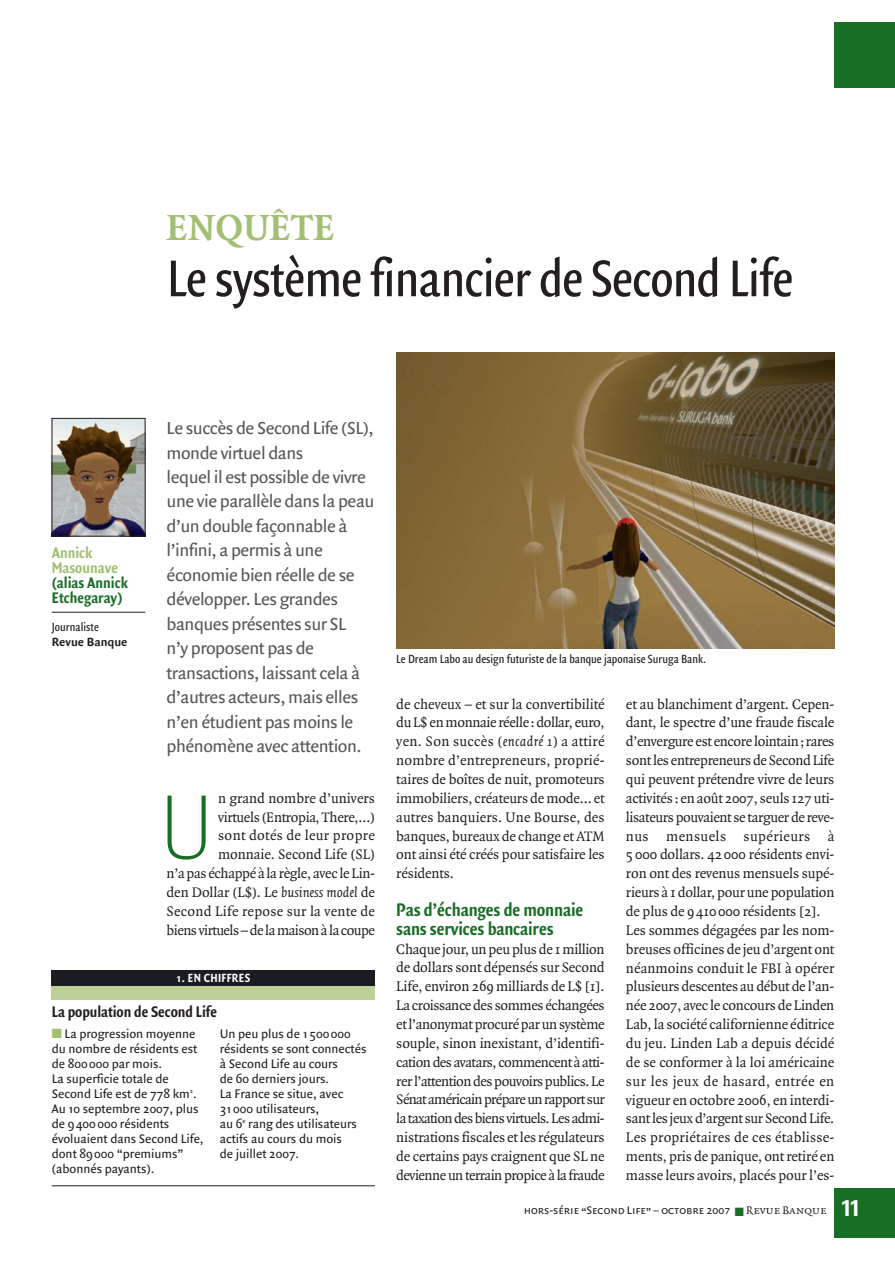
<style>
.page{position:relative;width:895px;height:1263px;background:#fff}
.page>*{position:absolute;margin:0;border:0;box-sizing:border-box;transform-origin:0 0}
.t1{font:200 94.5px "Taz";color:#196e26}
.t2{font:55.5px "Quadraat Sans Con";letter-spacing:-.015em;color:#231f20}
.t3{font:700 39px "Quadraat";color:#a2bf72}
.t4{font:700 19.5px/18.9px "Quadraat Sans Con";letter-spacing:-.01em;color:#196e26}
.t5{font:18.75px/24.5px "Quadraat Sans";letter-spacing:-.03em;color:#57585a}
.t6{font:700 16.5px "Quadraat Sans Con";letter-spacing:-.005em;color:#231f20}
.t7{font:700 16.5px/15px "Quadraat Sans Con";color:#196e26}
.t8{font:700 16.5px/15px "Quadraat Sans Con";color:#a2bf72}
.t9{font:14.85px/18.9px "Quadraat";letter-spacing:-.01em;color:#231f20;text-align:justify}
.t10{font:13.35px/15px "Quadraat Sans";letter-spacing:-.005em;color:#231f20}
.t11{font:12.75px "Quadraat Sans Con";color:#231f20}
.t12{font:700 12.75px "Quadraat Sans Con";letter-spacing:.02em;color:#fff}
.t13{font:700 12.75px "Quadraat Sans";color:#231f20}
.t14{font:11.85px "Quadraat Sans Caps";color:#231f20}
.s1{font-style:italic}
.s2{color:#a2bf72}
.s3{color:#196e26}
.s4{font-family:"Quadraat Small Caps"}
.s5{font-family:"Fago No Bold Lf Caps";font-size:24px;color:#fff}
</style>
<div class="page">
<div style="left:834px;top:1188px;width:61px;height:49px;background:#196e26"></div>
<div style="left:834px;top:22px;width:61px;height:66px;background:#196e26"></div>
<hr style="left:52px;top:612px;width:93px;height:1px;background:#231f20">
<img style="left:54px;top:420px;width:89px;height:114px">
<div style="left:52px;top:418px;width:93px;height:118px;border:1px solid #231f20"></div>
<div style="left:52px;top:983px;width:323px;height:16px;background:#bcd098"></div>
<div style="left:52px;top:969px;width:323px;height:16px;background:#1a1c21"></div>
<hr style="left:52px;top:1185px;width:323px;height:1px;background:#231f20">
<img style="left:396px;top:352px;width:438px;height:296px">
<h3 class="t3" style="left:167px;top:212px;width:169px">ENQUÊTE</h3>
<h2 class="t2" style="left:167px;top:257px;width:628px">Le système financier de Second Life</h2>
<p class="t8" style="left:52px;top:546px;width:68px">Annick<br>Masounave</p>
<p class="t7" style="left:52px;top:576px;width:78px">(alias Annick<br>Etchegaray)</p>
<p class="t11" style="left:52px;top:621px;width:49px">Journaliste</p>
<p class="t13" style="left:52px;top:636px;width:77px">Revue Banque</p>
<p class="t5" style="left:167px;top:417px;width:209px">Le succès de Second Life (SL), monde virtuel dans<br>lequel il est possible de vivre une vie parallèle dans la peau d’un double façonnable à l’infini, a permis à une économie bien réelle de se développer. Les grandes banques présentes sur SL<br>n’y proposent pas de transactions, laissant cela à d’autres acteurs, mais elles n’en étudient pas moins le phénomène avec attention.</p>
<h1 class="t1" style="left:159px;top:791px;width:57px">U</h1>
<p class="t9" style="left:167px;top:789px;width:210px;text-align:right">n grand nombre d’univers<br>virtuels (Entropia, There,…)<br>sont dotés de leur propre monnaie. Second Life (SL)<br>n’a pas échappé à la règle, avec le Lin&shy;den Dollar (L$). Le <span class="s1">business model</span> de<br>Second Life repose sur la vente de biens virtuels – de la maison à la coupe</p>
<p class="t12" style="left:177px;top:973px;width:75px">1. EN CHIFFRES</p>
<p class="t6" style="left:52px;top:1005px;width:167px">La population de Second Life</p>
<p class="t10" style="left:52px;top:1027px;width:153px"><span class="s2">■</span> La progression moyenne du nombre de résidents est de 800 000 par mois.<br>La superficie totale de<br>Second Life est de 778 km<sup>2</sup>.<br>Au 10 septembre 2007, plus de 9 400 000 résidents évoluaient dans Second Life, dont 89 000 “premiums” (abonnés payants).</p>
<p class="t10" style="left:220px;top:1027px;width:148px">Un peu plus de 1 500 000 résidents se sont connectés à Second Life au cours<br>de 60 derniers jours.<br>La France se situe, avec<br>31 000 utilisateurs,<br>au 6<sup>e</sup> rang des utilisateurs actifs au cours du mois<br>de juillet 2007.</p>
<p class="t11" style="left:396px;top:654px;width:311px">Le Dream Labo au design futuriste de la banque japonaise Suruga Bank.</p>
<p class="t9" style="left:396px;top:695px;width:210px">de cheveux – et sur la convertibilité du L$ en monnaie réelle: dollar, euro, yen. Son succès (<span class="s1">encadré 1</span>) a attiré nombre d’entrepreneurs, proprié&shy;taires de boîtes de nuit, promoteurs immobiliers, créateurs de mode… et autres banquiers. Une Bourse, des banques, bureaux de change et ATM ont ainsi été créés pour satisfaire les résidents.</p>
<h3 class="t4" style="left:396px;top:901px;width:188px">Pas d’échanges de monnaie sans services bancaires</h3>
<p class="t9" style="left:396px;top:940px;width:210px">Chaque jour, un peu plus de 1 million de dollars sont dépensés sur Second Life, environ 269 milliards de L$ [1].<br>La croissance des sommes échangées et l’anonymat procuré par un système souple, sinon inexistant, d’identifi&shy;cation des avatars, commencent à atti&shy;rer l’attention des pouvoirs publics. Le Sénat américain prépare un rapport sur la taxation des biens virtuels. Les admi&shy;nistrations fiscales et les régulateurs de certains pays craignent que SL ne devienne un terrain propice à la fraude</p>
<p class="t9" style="left:626px;top:695px;width:210px;text-align:left">et au blanchiment d’argent. Cepen&shy;dant, le spectre d’une fraude fiscale d’envergure est encore lointain; rares sont les entrepreneurs de Second Life qui peuvent prétendre vivre de leurs activités: en août 2007, seuls 127 uti&shy;lisateurs pouvaient se targuer de reve&shy;nus mensuels supérieurs à 5 000 dollars. 42 000 résidents envi&shy;ron ont des revenus mensuels supé&shy;rieurs à 1 dollar, pour une population de plus de 9 410 000 résidents [2].<br>Les sommes dégagées par les nom&shy;breuses officines de jeu d’argent ont néanmoins conduit le FBI à opérer plusieurs descentes au début de l’an&shy;née 2007, avec le concours de Linden Lab, la société californienne éditrice du jeu. Linden Lab a depuis décidé de se conformer à la loi américaine sur les jeux de hasard, entrée en vigueur en octobre 2006, en interdi&shy;sant les jeux d’argent sur Second Life.<br>Les propriétaires de ces établisse&shy;ments, pris de panique, ont retiré en masse leurs avoirs, placés pour l’es-</p>
<p class="t14" style="left:524px;top:1202px;width:337px">hors-série “Second Life” – octobre 2007 <span class="s3">■</span> <span class="s4">Revue Banque</span> <span class="s5">11</span></p>
</div>
